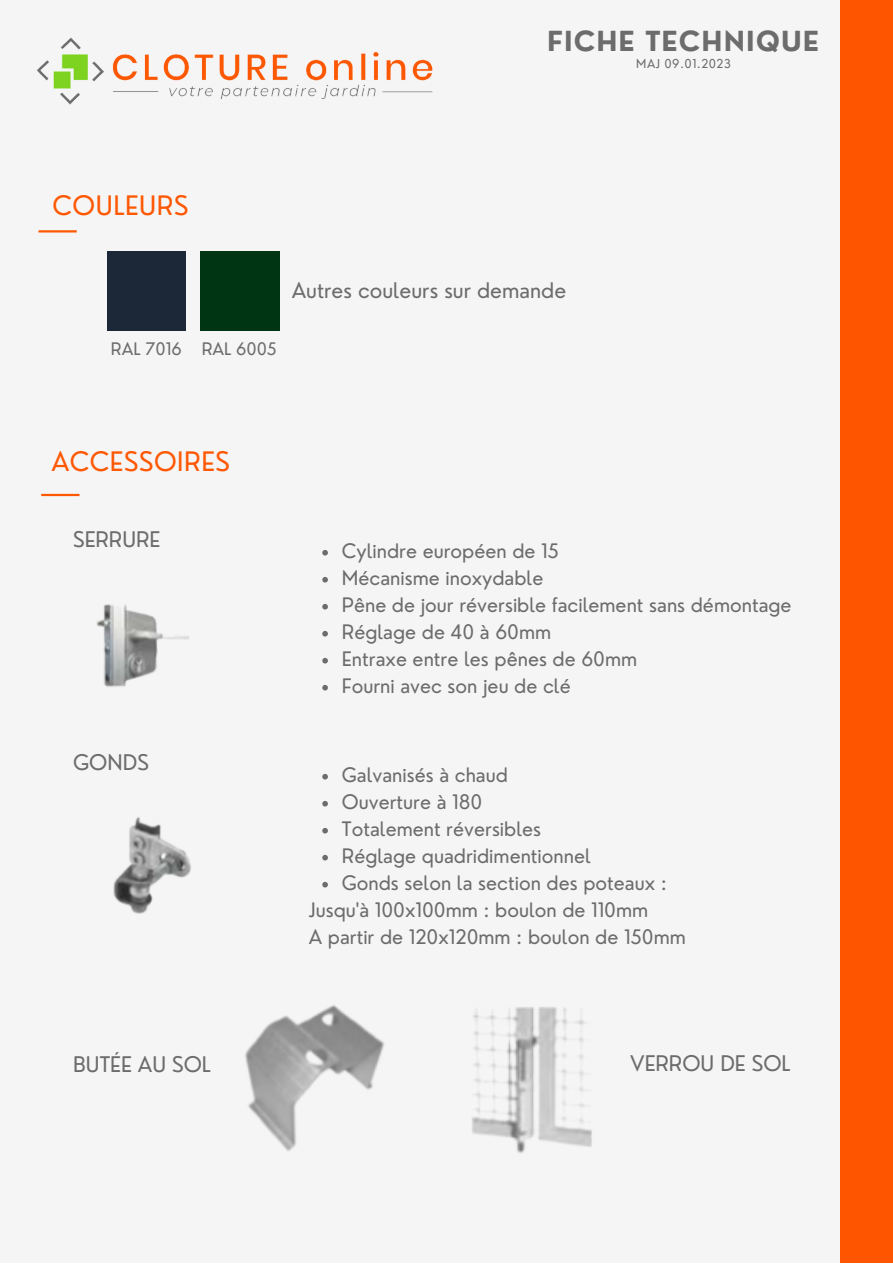
<style>
.page{position:relative;width:893px;height:1264px;background:#fff}
.page>*{position:absolute;margin:0;border:0;box-sizing:border-box;transform-origin:0 0}
.t1{font:700 27px "Nourd";letter-spacing:.04em;color:#6c6c6c}
.t2{font:26.1px "Nourd";letter-spacing:.02em;color:#ff5803}
.t3{font:21px "Nourd";color:#6c6c6c}
.t4{font:19.5px "Nourd";color:#6c6c6c}
.t5{font:16.8px "Nourd";color:#6c6c6c}
.t6{font:12px "Nourd";letter-spacing:.04em;color:#6c6c6c}
</style>
<div class="page">
<div style="left:0;top:0;width:892px;height:1262px;background:#f5f5f5"></div>
<div style="left:840px;top:0;width:52px;height:1262px;background:#fe5600"></div>
<img style="left:36px;top:37px;width:397px;height:68px">
<hr style="left:41px;top:494px;width:38px;height:2px;background:#ff5803">
<img style="left:96px;top:604px;width:93px;height:83px">
<svg style="left:322px;top:550px;width:6px;height:5px"></svg>
<svg style="left:322px;top:577px;width:6px;height:5px"></svg>
<svg style="left:322px;top:604px;width:6px;height:5px"></svg>
<svg style="left:322px;top:631px;width:6px;height:5px"></svg>
<svg style="left:322px;top:658px;width:6px;height:5px"></svg>
<svg style="left:322px;top:685px;width:6px;height:5px"></svg>
<svg style="left:322px;top:774px;width:6px;height:5px"></svg>
<svg style="left:322px;top:801px;width:6px;height:5px"></svg>
<svg style="left:322px;top:828px;width:6px;height:5px"></svg>
<svg style="left:322px;top:854px;width:6px;height:6px"></svg>
<svg style="left:322px;top:881px;width:6px;height:6px"></svg>
<img style="left:113px;top:817px;width:78px;height:97px">
<img style="left:245px;top:1005px;width:347px;height:148px">
<hr style="left:38px;top:230px;width:39px;height:2px;background:#ff5803">
<div style="left:200px;top:251px;width:79px;height:79px;background:#003514"></div>
<div style="left:107px;top:251px;width:79px;height:79px;background:#1c2737"></div>
<p class="t1" style="left:547px;top:24px;width:273px">FICHE TECHNIQUE</p>
<p class="t6" style="left:636px;top:56px;width:96px">MAJ 09.01.2023</p>
<p class="t2" style="left:53px;top:188px;width:137px">COULEURS</p>
<p class="t3" style="left:292px;top:277px;width:276px">Autres couleurs sur demande</p>
<p class="t5" style="left:111px;top:338px;width:72px">RAL 7016</p>
<p class="t5" style="left:202px;top:338px;width:76px">RAL 6005</p>
<p class="t2" style="left:51px;top:445px;width:180px">ACCESSOIRES</p>
<p class="t3" style="left:73px;top:526px;width:89px">SERRURE</p>
<p class="t3" style="left:73px;top:749px;width:77px">GONDS</p>
<p class="t4" style="left:342px;top:538px;width:218px">Cylindre européen de 15</p>
<p class="t4" style="left:342px;top:565px;width:203px">Mécanisme inoxydable</p>
<p class="t4" style="left:342px;top:592px;width:451px">Pêne de jour réversible facilement sans démontage</p>
<p class="t4" style="left:342px;top:619px;width:211px">Réglage de 40 à 60mm</p>
<p class="t4" style="left:342px;top:646px;width:297px">Entraxe entre les pênes de 60mm</p>
<p class="t4" style="left:342px;top:673px;width:230px">Fourni avec son jeu de clé</p>
<p class="t4" style="left:342px;top:762px;width:167px">Galvanisés à chaud</p>
<p class="t4" style="left:342px;top:789px;width:142px">Ouverture à 180</p>
<p class="t4" style="left:342px;top:816px;width:201px">Totalement réversibles</p>
<p class="t4" style="left:342px;top:843px;width:250px">Réglage quadridimentionnel</p>
<p class="t4" style="left:342px;top:870px;width:326px">Gonds selon la section des poteaux :</p>
<p class="t4" style="left:309px;top:897px;width:341px">Jusqu'à 100x100mm : boulon de 110mm</p>
<p class="t4" style="left:309px;top:924px;width:378px">A partir de 120x120mm : boulon de 150mm</p>
<p class="t3" style="left:73px;top:1050px;width:139px">BUTÉE AU SOL</p>
<p class="t3" style="left:630px;top:1049px;width:162px">VERROU DE SOL</p>
</div>
